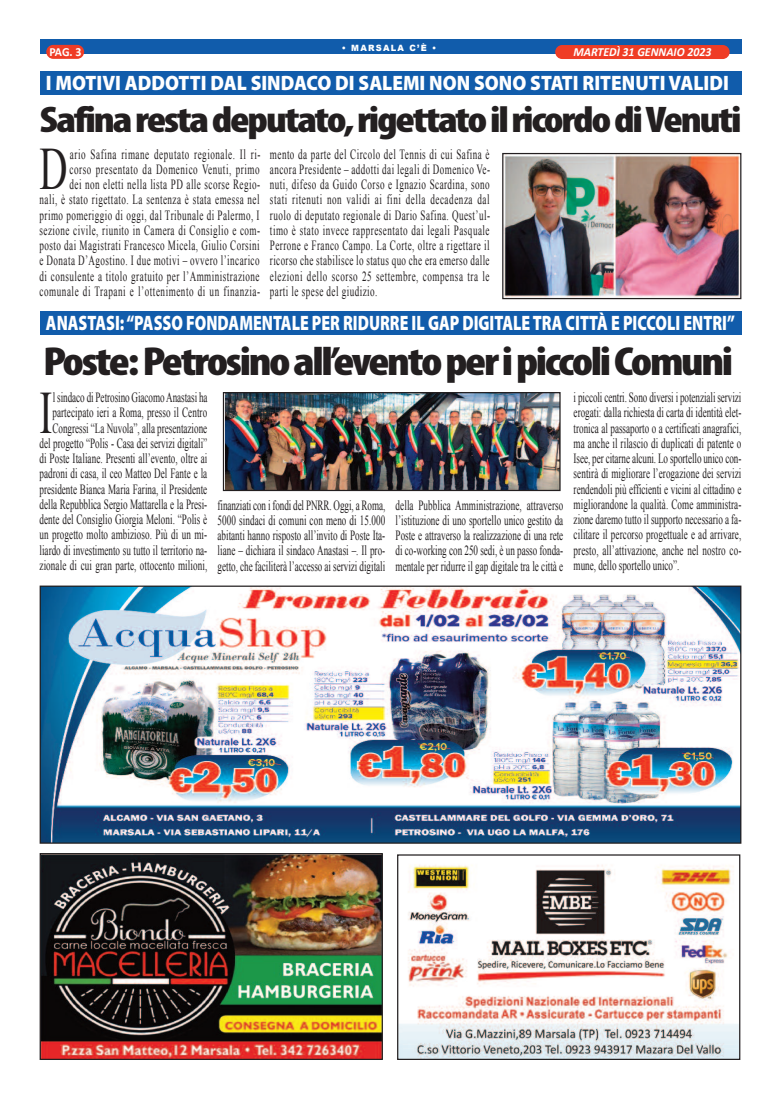
<style>
.page{position:relative;width:780px;height:1099px;background:#fff}
.page>*{position:absolute;margin:0;border:0;box-sizing:border-box;transform-origin:0 0}
.t1{font:60px "Times New Roman";color:#231f20;scale:.65 1}
.t2{font:900 condensed 40.75px "Myriad Pro";letter-spacing:-.05em;color:#231f20;scale:1.17 1}
.t3{font:900 condensed 37.25px "Myriad Pro";letter-spacing:-.05em;color:#231f20;scale:1.18 1}
.t4{font:900 20.88px "Myriad Pro";color:#fff;scale:.76 1}
.t5{font:900 20.88px "Myriad Pro";color:#fff;scale:.92 1}
.t6{font:14px/15.2px "Times New Roman";letter-spacing:.01em;color:#231f20;text-align:justify;scale:.65 1}
.t7{font:14px/15.2px "Times New Roman";letter-spacing:.05em;color:#231f20;text-align:right;scale:.65 1}
.t8{font:italic 700 12.38px "Calibri";color:#fff;scale:.96 1}
.t9{font:700 12.38px "Calibri";color:#fff;scale:.96 1}
.t10{font:900 8.62px "Arial";letter-spacing:.15em;color:#fff;scale:.96 1}
</style>
<div class="page">
<div style="left:40px;top:40px;width:701px;height:14px;background:#115cab"></div>
<div style="left:46px;top:45px;width:38px;height:14px;background:#ef3c25;border-radius:7px"></div>
<div style="left:555px;top:45px;width:174px;height:14px;background:#ef3c25;border-radius:7px"></div>
<img style="left:42px;top:587px;width:697px;height:254px">
<div style="left:40px;top:585px;width:701px;height:258px;border:1px solid #231f20"></div>
<img style="left:42px;top:855px;width:339px;height:202px">
<div style="left:40px;top:853px;width:343px;height:206px;border:1px solid #231f20"></div>
<img style="left:399px;top:865px;width:339px;height:192px">
<div style="left:397px;top:854px;width:343px;height:205px;border:1px solid #231f20"></div>
<div style="left:40px;top:311px;width:701px;height:24px;background:#115cab"></div>
<div style="left:40px;top:71px;width:701px;height:24px;background:#115cab"></div>
<img style="left:225px;top:394px;width:333px;height:95px">
<div style="left:223px;top:392px;width:337px;height:99px;border:1px solid #231f20"></div>
<img style="left:504px;top:155px;width:235px;height:142px">
<div style="left:502px;top:153px;width:239px;height:146px;border:1px solid #231f20"></div>
<p class="t10" style="left:342px;top:41px;width:100px">• MARSALA C’È •</p>
<p class="t9" style="left:49px;top:47px;width:35px">PAG. 3</p>
<p class="t8" style="left:573px;top:46px;width:145px">MARTEDÌ 31 GENNAIO 2023</p>
<h3 class="t5" style="left:46px;top:75px;width:743px">I MOTIVI ADDOTTI DAL SINDACO DI SALEMI NON SONO STATI RITENUTI VALIDI</h3>
<h3 class="t3" style="left:40px;top:106px;width:596px">Safinarestadeputato,rigettatoilricordodiVenuti</h3>
<p class="t7" style="left:40px;top:146px;width:341px">ario Safina rimane deputato regionale. Il ri-<br>corso presentato da Domenico Venuti, primo<br>dei non eletti nella lista PD alle scorse Regio-<br>nali, è stato rigettato. La sentenza è stata emessa nel primo pomeriggio di oggi, dal Tribunale di Palermo, I sezione civile, riunito in Camera di Consiglio e com&shy;posto dai Magistrati Francesco Micela, Giulio Corsini e Donata D’Agostino. I due motivi – ovvero l’incarico di consulente a titolo gratuito per l’Amministrazione comunale di Trapani e l’ottenimento di un finanzia-</p>
<p class="t6" style="left:270px;top:146px;width:340px">mento da parte del Circolo del Tennis di cui Safina è ancora Presidente – addotti dai legali di Domenico Ve&shy;nuti, difeso da Guido Corso e Ignazio Scardina, sono stati ritenuti non validi ai fini della decadenza dal ruolo di deputato regionale di Dario Safina. Quest’ul&shy;timo è stato invece rappresentato dai legali Pasquale Perrone e Franco Campo. La Corte, oltre a rigettare il ricorso che stabilisce lo status quo che era emerso dalle elezioni dello scorso 25 settembre, compensa tra le parti le spese del giudizio.</p>
<h1 class="t1" style="left:40px;top:136px;width:45px">D</h1>
<h3 class="t4" style="left:46px;top:315px;width:907px">ANASTASI:“PASSO FONDAMENTALE PER RIDURRE IL GAP DIGITALE TRA CITTÀ E PICCOLI ENTRI”</h3>
<h2 class="t2" style="left:43px;top:346px;width:591px">Poste:Petrosinoall’eventoperipiccoliComuni</h2>
<p class="t6" style="left:40px;top:390px;width:260px;text-align:right">l sindaco di Petrosino Giacomo Anastasi ha partecipato ieri a Roma, presso il Centro Congressi “La Nuvola”, alla presentazione del progetto “Polis - Casa dei servizi digitali” di Poste Italiane. Presenti all’evento, oltre ai padroni di casa, il ceo Matteo Del Fante e la presidente Bianca Maria Farina, il Presidente della Repubblica Sergio Mattarella e la Presi&shy;dente del Consiglio Giorgia Meloni. “Polis è un progetto molto ambizioso. Più di un mi&shy;liardo di investimento su tutto il territorio na&shy;zionale di cui gran parte, ottocento milioni,</p>
<h1 class="t1" style="left:40px;top:379px;width:21px">I</h1>
<p class="t6" style="left:217px;top:497px;width:259px">finanziati con i fondi del PNRR. Oggi, a Roma, 5000 sindaci di comuni con meno di 15.000 abitanti hanno risposto all’invito di Poste Ita&shy;liane – dichiara il sindaco Anastasi –. Il pro&shy;getto, che faciliterà l’accesso ai servizi digitali</p>
<p class="t6" style="left:395px;top:497px;width:259px">della Pubblica Amministrazione, attraverso l’istituzione di uno sportello unico gestito da Poste e attraverso la realizzazione di una rete di co-working con 250 sedi, è un passo fonda&shy;mentale per ridurre il gap digitale tra le città e</p>
<p class="t6" style="left:573px;top:390px;width:259px">i piccoli centri. Sono diversi i potenziali servizi erogati: dalla richiesta di carta di identità elet&shy;tronica al passaporto o a certificati anagrafici, ma anche il rilascio di duplicati di patente o Isee, per citarne alcuni. Lo sportello unico con&shy;sentirà di migliorare l’erogazione dei servizi rendendoli più efficienti e vicini al cittadino e migliorandone la qualità. Come amministra&shy;zione daremo tutto il supporto necessario a fa&shy;cilitare il percorso progettuale e ad arrivare, presto, all’attivazione, anche nel nostro co&shy;mune, dello sportello unico”.</p>
</div>
